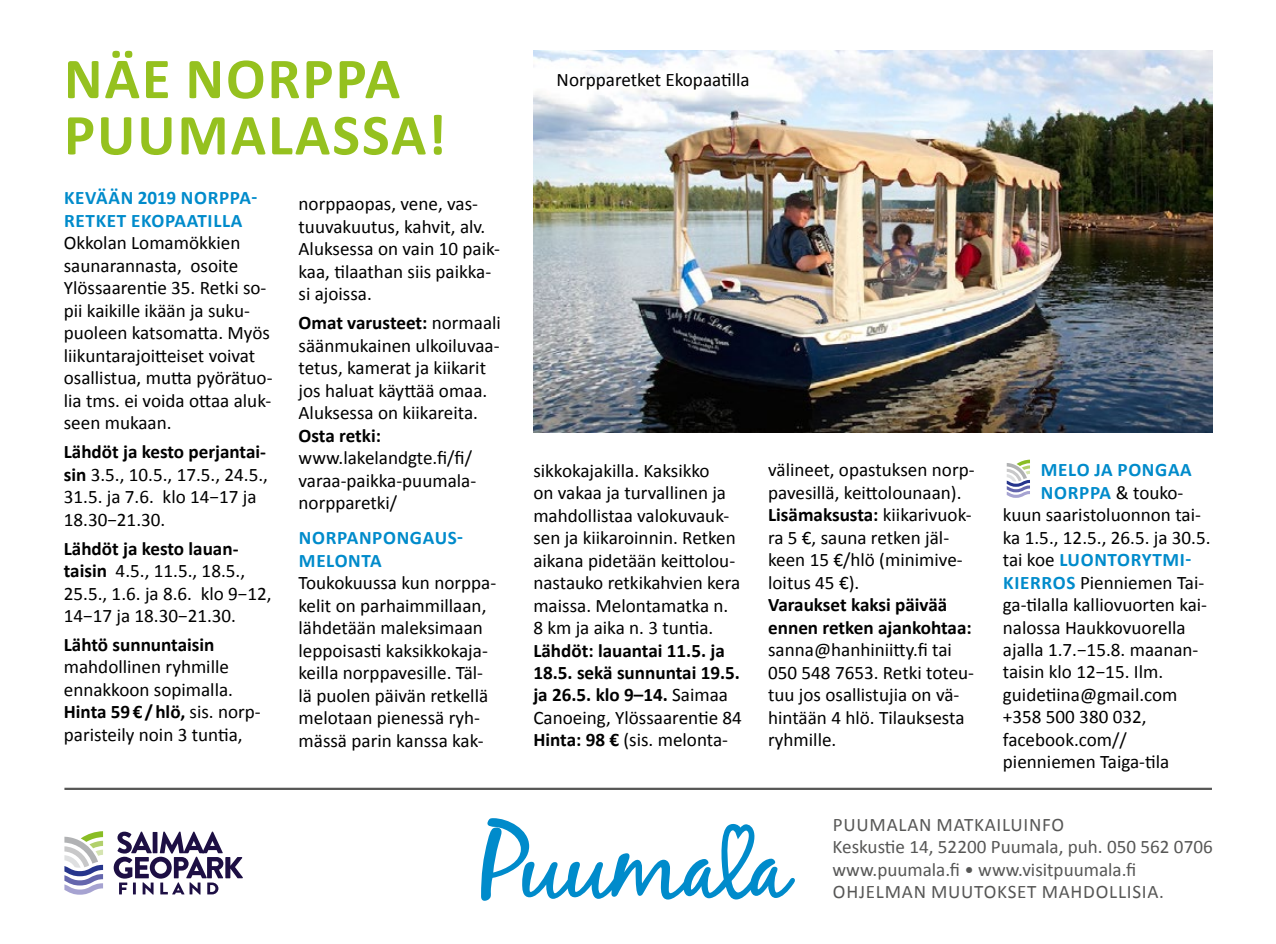
<style>
.page{position:relative;width:1276px;height:944px;background:#fff}
.page>*{position:absolute;margin:0;border:0;box-sizing:border-box;transform-origin:0 0}
.t1{font:700 58.5px/56.2px "Calibri";letter-spacing:.035em;color:#95c11f}
.t2{font:19.12px/22.5px "Calibri";color:#000}
.t3{font:700 19.12px/22.5px "Calibri";color:#000}
.t4{font:19.12px/22.5px "Calibri";letter-spacing:.005em;color:#575756}
.t5{font:700 19.12px/22.5px "Calibri";letter-spacing:.035em;color:#008bcb}
.s1{font-weight:700}
.s2{font-weight:400}
.s3{font-weight:700;color:#008bcb}
.s4{font-weight:400;color:#000}
</style>
<div class="page">
<img style="left:533px;top:51px;width:679px;height:381px">
<svg style="left:481px;top:818px;width:314px;height:83px"></svg>
<svg style="left:114px;top:832px;width:129px;height:63px"></svg>
<svg style="left:64px;top:831px;width:39px;height:64px"></svg>
<hr style="left:64px;top:788px;width:1148px;height:2px;background:#575756">
<svg style="left:1006px;top:460px;width:24px;height:38px"></svg>
<h1 class="t1" style="left:64px;top:51px;width:384px">NÄE NORPPA<br>PUUMALASSA!</h1>
<p class="t5" style="left:64px;top:187px;width:194px">KEVÄÄN 2019 NORPPA-<br>RETKET EKOPAATILLA</p>
<p class="t2" style="left:64px;top:232px;width:210px">Okkolan Lomamökkien saunarannasta, osoite<br>Ylössaarentie 35. Retki so&shy;pii kaikille ikään ja suku&shy;puoleen katsomatta. Myös liikuntarajoitteiset voivat osallistua, mutta pyörätuo&shy;lia tms. ei voida ottaa aluk&shy;seen mukaan.</p>
<p class="t2" style="left:64px;top:441px;width:206px"><span class="s1">Lähdöt ja kesto perjantai&shy;sin</span> 3.5., 10.5., 17.5., 24.5.,<br>31.5. ja 7.6. klo 14−17 ja<br>18.30−21.30.</p>
<p class="t2" style="left:64px;top:537px;width:209px"><span class="s1">Lähdöt ja kesto lauan&shy;taisin</span> 4.5., 11.5., 18.5.,<br>25.5., 1.6. ja 8.6. klo 9−12,<br>14−17 ja 18.30−21.30.</p>
<p class="t3" style="left:64px;top:633px;width:152px">Lähtö sunnuntaisin</p>
<p class="t2" style="left:64px;top:656px;width:198px">mahdollinen ryhmille ennakkoon sopimalla.<br><span class="s1">Hinta 59 € / hlö,</span> sis. norp&shy;paristeily noin 3 tuntia,</p>
<p class="t2" style="left:298px;top:193px;width:203px">norppaopas, vene, vas&shy;tuuvakuutus, kahvit, alv.<br>Aluksessa on vain 10 paik&shy;kaa, tilaathan siis paikka&shy;si ajoissa.</p>
<p class="t2" style="left:298px;top:312px;width:204px"><span class="s1">Omat varusteet:</span> normaali säänmukainen ulkoiluvaa&shy;tetus, kamerat ja kiikarit jos haluat käyttää omaa.<br>Aluksessa on kiikareita.</p>
<p class="t3" style="left:298px;top:424px;width:84px">Osta retki:</p>
<p class="t2" style="left:298px;top:446px;width:179px">www.lakelandgte.fi/fi/ varaa-paikka-puumala&shy;norpparetki/</p>
<p class="t5" style="left:299px;top:527px;width:165px">NORPANPONGAUS-<br>MELONTA</p>
<p class="t2" style="left:298px;top:572px;width:199px">Toukokuussa kun norppa&shy;kelit on parhaimmillaan, lähdetään maleksimaan leppoisasti kaksikkokaja&shy;keilla norppavesille. Täl&shy;lä puolen päivän retkellä melotaan pienessä ryh&shy;mässä parin kanssa kak-</p>
<p class="t2" style="left:556px;top:69px;width:195px">Norpparetket Ekopaatilla</p>
<p class="t2" style="left:533px;top:459px;width:208px">sikkokajakilla. Kaksikko<br>on vakaa ja turvallinen ja mahdollistaa valokuvauk&shy;sen ja kiikaroinnin. Retken aikana pidetään keittolou&shy;nastauko retkikahvien kera maissa. Melontamatka n.<br>8 km ja aika n. 3 tuntia.</p>
<p class="t3" style="left:533px;top:639px;width:210px">Lähdöt: lauantai 11.5. ja<br>18.5. sekä sunnuntai 19.5. ja 26.5. klo 9–14. <span class="s2">Saimaa<br>Canoeing, Ylössaarentie 84<br></span>Hinta: 98 € <span class="s2">(sis. melonta-</span></p>
<p class="t2" style="left:768px;top:459px;width:208px">välineet, opastuksen norp&shy;pavesillä, keittolounaan).<br><span class="s1">Lisämaksusta:</span> kiikarivuok&shy;ra 5 €, sauna retken jäl&shy;keen 15 €/hlö (minimive&shy;loitus 45 €).</p>
<p class="t3" style="left:768px;top:594px;width:205px">Varaukset kaksi päivää ennen retken ajankohtaa:</p>
<p class="t2" style="left:768px;top:639px;width:207px">sanna@hanhiniitty.fi tai<br>050 548 7653. Retki toteu&shy;tuu jos osallistujia on vä&shy;hintään 4 hlö. Tilauksesta ryhmille.</p>
<p class="t5" style="left:1041px;top:458px;width:152px">MELO JA PONGAA</p>
<p class="t2" style="left:1041px;top:481px;width:144px"><span class="s3">NORPPA</span> &amp; touko-</p>
<p class="t2" style="left:1003px;top:503px;width:199px">kuun saaristoluonnon tai-</p>
<p class="t2" style="left:1003px;top:526px;width:209px">ka 1.5., 12.5., 26.5. ja 30.5.</p>
<p class="t5" style="left:1003px;top:548px;width:190px"><span class="s4">tai koe</span> LUONTORYTMI-</p>
<p class="t2" style="left:1003px;top:571px;width:202px"><span class="s3">KIERROS</span> Pienniemen Tai-</p>
<p class="t2" style="left:1003px;top:593px;width:206px">ga-tilalla kalliovuorten kai-</p>
<p class="t2" style="left:1003px;top:616px;width:184px">nalossa Haukkovuorella</p>
<p class="t2" style="left:1003px;top:638px;width:197px">ajalla 1.7.−15.8. maanan-</p>
<p class="t2" style="left:1003px;top:661px;width:162px">taisin klo 12−15. Ilm.</p>
<p class="t2" style="left:1003px;top:683px;width:176px">guidetiina@gmail.com</p>
<p class="t2" style="left:1003px;top:706px;width:145px">+358 500 380 032,</p>
<p class="t2" style="left:1003px;top:728px;width:126px">facebook.com//</p>
<p class="t2" style="left:1003px;top:751px;width:168px">pienniemen Taiga-tila</p>
<p class="t4" style="left:832px;top:813px;width:382px">PUUMALAN MATKAILUINFO<br>Keskustie 14, 52200 Puumala, puh. 050 562 0706 www.puumala.fi • www.visitpuumala.fi OHJELMAN MUUTOKSET MAHDOLLISIA.</p>
</div>
